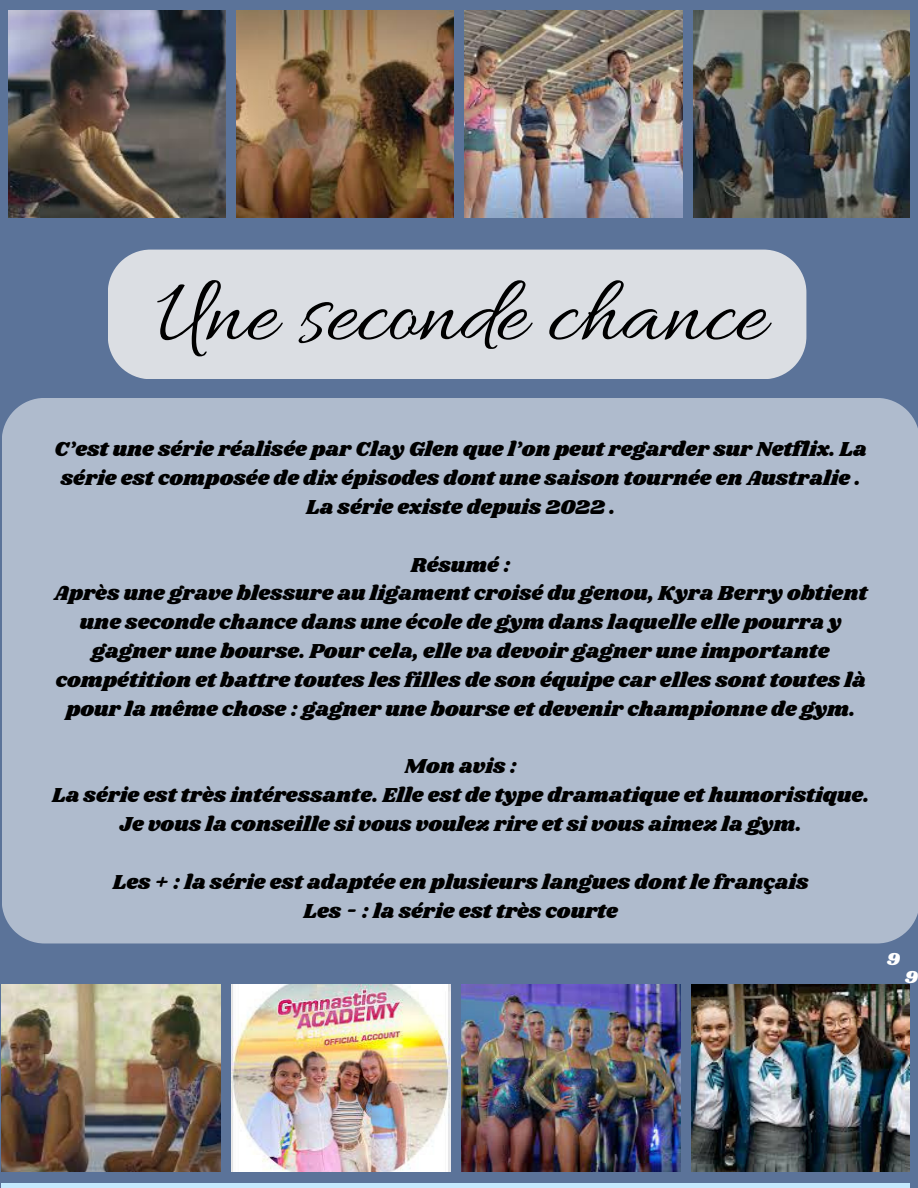
<style>
.page{position:relative;width:918px;height:1188px;background:#5b7399}
.page>*{position:absolute;margin:0;border:0;box-sizing:border-box;transform-origin:0 0}
.t1{font:96px "Allura";color:#000}
.t2{font:21px/28.8px "Shrikhand";color:#000;text-align:center}
.t3{font:18px "Shrikhand";color:#fff}
</style>
<div class="page">
<img style="left:8px;top:11px;width:217px;height:207px">
<img style="left:237px;top:11px;width:217px;height:207px">
<img style="left:465px;top:11px;width:217px;height:207px">
<img style="left:693px;top:11px;width:216px;height:207px">
<img style="left:2px;top:984px;width:218px;height:188px">
<img style="left:231px;top:984px;width:220px;height:188px">
<img style="left:462px;top:984px;width:218px;height:188px">
<img style="left:691px;top:984px;width:219px;height:188px">
<div style="left:2px;top:1183px;width:908px;height:5px;background:#c5eaff"></div>
<div style="left:108px;top:250px;width:698px;height:129px;background:#dbdee3"></div>
<div style="left:2px;top:398px;width:916px;height:545px;background:#afbbcd"></div>
<p class="t1" style="left:156px;top:260px;width:611px">Une seconde chance</p>
<h1 class="t2" style="left:54px;top:436px;width:814px">C’est une série réalisée par Clay Glen que l’on peut regarder sur Netflix. La série est composée de dix épisodes dont une saison tournée en Australie .<br>La série existe depuis 2022 .</h1>
<p class="t2" style="left:411px;top:551px;width:101px">Résumé :</p>
<p class="t2" style="left:54px;top:580px;width:815px">Après une grave blessure au ligament croisé du genou, Kyra Berry obtient une seconde chance dans une école de gym dans laquelle elle pourra y gagner une bourse. Pour cela, elle va devoir gagner une importante compétition et battre toutes les filles de son équipe car elles sont toutes là pour la même chose : gagner une bourse et devenir championne de gym.</p>
<p class="t2" style="left:404px;top:753px;width:114px">Mon avis :</p>
<p class="t2" style="left:52px;top:782px;width:819px">La série est très intéressante. Elle est de type dramatique et humoristique.<br>Je vous la conseille si vous voulez rire et si vous aimez la gym.</p>
<p class="t2" style="left:113px;top:868px;width:697px">Les + : la série est adaptée en plusieurs langues dont le français</p>
<p class="t2" style="left:303px;top:897px;width:316px">Les - : la série est très courte</p>
<p class="t3" style="left:887px;top:947px;width:15px">9</p>
<p class="t3" style="left:905px;top:965px;width:15px">9</p>
</div>
